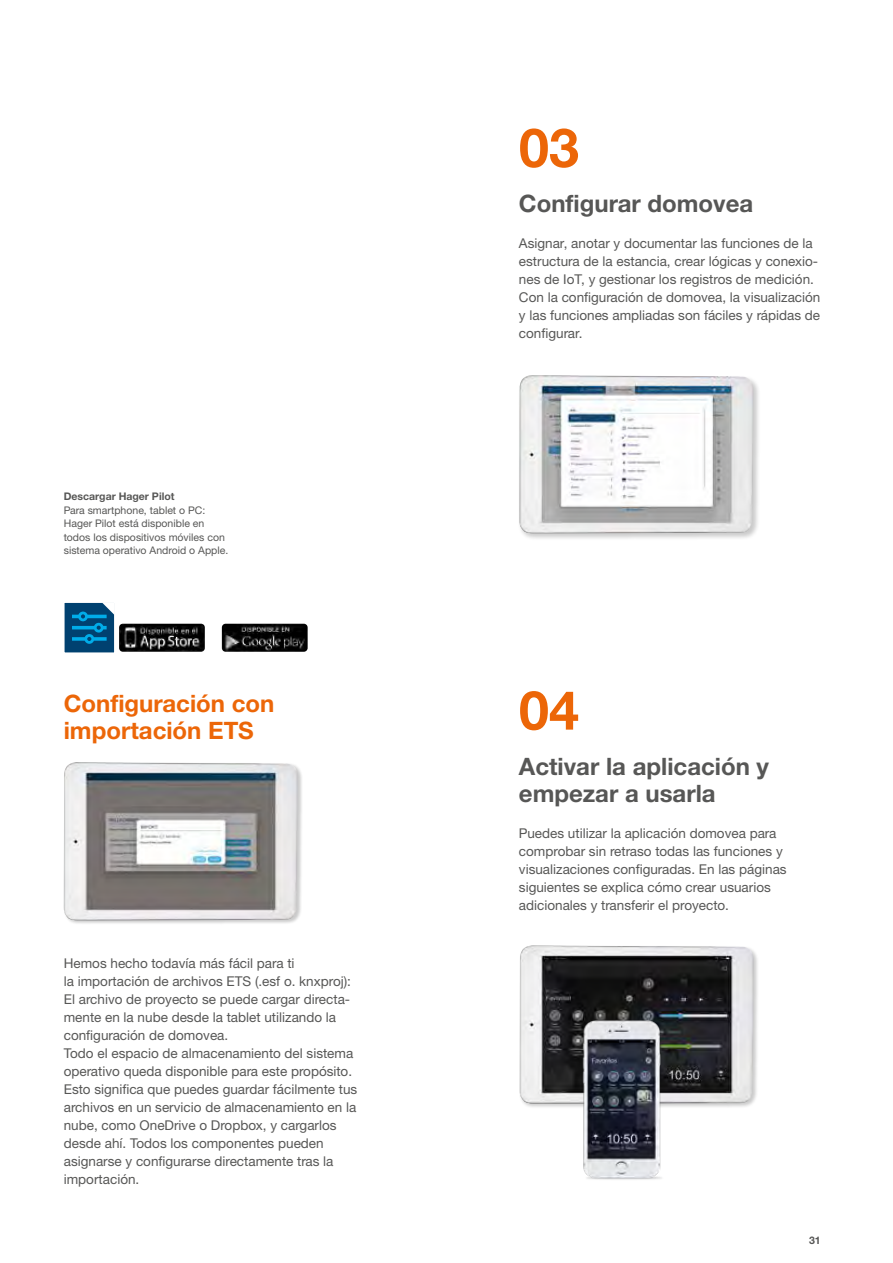
<style>
.page{position:relative;width:893px;height:1263px;background:#fff}
.page>*{position:absolute;margin:0;border:0;box-sizing:border-box;transform-origin:0 0}
.t1{font:700 54px "Helvetica Neue LTW1 G";color:#ec6608}
.t2{font:700 24px/27px "Helvetica Neue LTW1 G";color:#575756}
.t3{font:700 24px/27px "Helvetica Neue LTW1 G";color:#ec6608}
.t4{font:13.5px/18px "Helvetica Neue LTW1 G";color:#575756}
.t5{font:10.5px/13.5px "Helvetica Neue LTW1 G";color:#575756}
.t6{font:700 10.5px "Helvetica Neue LTW1 G";color:#575756}
</style>
<div class="page">
<img style="left:119px;top:624px;width:86px;height:28px">
<img style="left:222px;top:624px;width:86px;height:28px">
<div style="left:518px;top:374px;width:242px;height:167px;background:#000;opacity:.21"></div>
<img style="left:519px;top:375px;width:234px;height:158px">
<div style="left:519px;top:945px;width:240px;height:164px;background:#000;opacity:.21"></div>
<img style="left:520px;top:945px;width:234px;height:158px">
<img style="left:568px;top:1009px;width:155px;height:171px">
<div style="left:63px;top:762px;width:240px;height:163px;background:#000;opacity:.21"></div>
<img style="left:64px;top:762px;width:14px;height:150px">
<div style="left:64px;top:602px;width:51px;height:51px;background:#004170"></div>
<svg style="left:72px;top:604px;width:41px;height:40px"></svg>
<div style="left:64px;top:602px;width:51px;height:51px;border:1px solid #fff"></div>
<p class="t6" style="left:64px;top:490px;width:112px">Descargar Hager Pilot</p>
<p class="t5" style="left:64px;top:503px;width:166px">Para smartphone, tablet o PC:<br>Hager Pilot está disponible en todos los dispositivos móviles con sistema operativo Android o Apple.</p>
<h2 class="t3" style="left:64px;top:689px;width:212px">Configuración con importación ETS</h2>
<p class="t4" style="left:64px;top:954px;width:295px">Hemos hecho todavía más fácil para ti<br>la importación de archivos ETS (.esf o. knxproj):<br>El archivo de proyecto se puede cargar directa&shy;mente en la nube desde la tablet utilizando la configuración de domovea.<br>Todo el espacio de almacenamiento del sistema operativo queda disponible para este propósito.<br>Esto significa que puedes guardar fácilmente tus archivos en un servicio de almacenamiento en la nube, como OneDrive o Dropbox, y cargarlos desde ahí. Todos los componentes pueden asignarse y configurarse directamente tras la importación.</p>
<h1 class="t1" style="left:519px;top:114px;width:62px">03</h1>
<h2 class="t2" style="left:519px;top:190px;width:236px">Configurar domovea</h2>
<p class="t4" style="left:519px;top:234px;width:303px">Asignar, anotar y documentar las funciones de la estructura de la estancia, crear lógicas y conexio&shy;nes de IoT, y gestionar los registros de medición.<br>Con la configuración de domovea, la visualización y las funciones ampliadas son fáciles y rápidas de configurar.</p>
<h1 class="t1" style="left:519px;top:677px;width:62px">04</h1>
<h2 class="t2" style="left:519px;top:752px;width:252px">Activar la aplicación y empezar a usarla</h2>
<p class="t4" style="left:519px;top:824px;width:269px">Puedes utilizar la aplicación domovea para comprobar sin retraso todas las funciones y visualizaciones configuradas. En las páginas siguientes se explica cómo crear usuarios adicionales y transferir el proyecto.</p>
<p class="t6" style="left:809px;top:1233px;width:13px">31</p>
</div>
